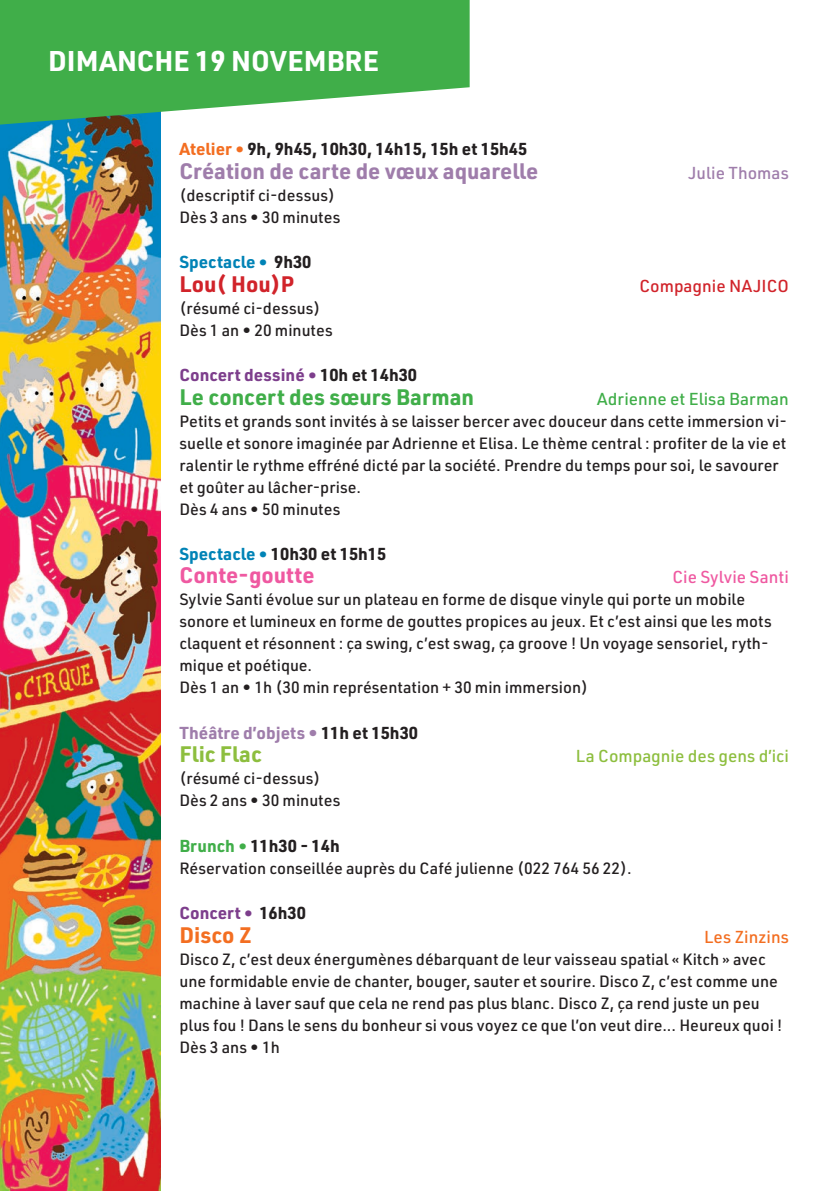
<style>
.page{position:relative;width:840px;height:1191px;background:#fff}
.page>*{position:absolute;margin:0;border:0;box-sizing:border-box;transform-origin:0 0}
.t1{font:700 28px "URWDIN";color:#fff}
.t2{font:700 22px "URWDIN";color:#9f7dab}
.t3{font:700 22px "URWDIN";color:#40ae49}
.t4{font:700 22px "URWDIN";color:#ef59a1}
.t5{font:700 22px "URWDIN";color:#d1232a}
.t6{font:700 22px "URWDIN";color:#8dbe3e}
.t7{font:700 22px "URWDIN";color:#f36e21}
.t8{font:700 17px "URWDIN";color:#231f20}
.t9{font:700 17px "URWDIN";color:#7d3e8c}
.t10{font:700 17px "URWDIN";color:#9f7dab}
.t11{font:500 17px "URWDIN";color:#8dbe3e}
.t12{font:500 17px "URWDIN";color:#40ae49}
.t13{font:500 17px "URWDIN";color:#d1232a}
.t14{font:700 17px "URWDIN";color:#0083b6}
.t15{font:500 17px "URWDIN";color:#ef59a1}
.t16{font:500 17px "URWDIN";color:#9f7dab}
.t17{font:500 17px "URWDIN";letter-spacing:.005em;color:#f36e21}
.t18{font:500 16px/22px "URWDIN";color:#231f20}
.s1{color:#f36e21}
.s2{font-size:16px;color:#f36e21}
.s3{font-size:16px}
.s4{color:#231f20}
.s5{color:#0083b6}
.s6{font-size:16px;color:#0083b6}
.s7{color:#40ae49}
.s8{font-size:16px;color:#40ae49}
</style>
<div class="page">
<img style="left:0;top:125px;width:161px;height:1066px">
<svg style="left:0;top:0;width:469px;height:125px;background:#58b762"></svg>
<p class="t1" style="left:48px;top:42px;width:332px">DIMANCHE 19 NOVEMBRE</p>
<p class="t8" style="left:179px;top:138px;width:349px"><span class="s1">Atelier</span> <span class="s2">•</span> 9h, 9h45, 10h30, 14h15, 15h et 15h45</p>
<p class="t2" style="left:179px;top:156px;width:360px">Création de carte de vœux aquarelle</p>
<p class="t16" style="left:688px;top:161px;width:102px">Julie Thomas</p>
<p class="t18" style="left:179px;top:184px;width:157px">(descriptif ci-dessus)</p>
<p class="t18" style="left:179px;top:206px;width:162px">Dès 3 ans • 30 minutes</p>
<p class="t14" style="left:179px;top:250px;width:133px">Spectacle <span class="s3">•</span> <span class="s4">9h30</span></p>
<p class="t5" style="left:179px;top:269px;width:116px">Lou( Hou)P</p>
<p class="t13" style="left:639px;top:274px;width:151px">Compagnie NAJICO</p>
<p class="t18" style="left:179px;top:296px;width:142px">(résumé ci-dessus)</p>
<p class="t18" style="left:179px;top:318px;width:155px">Dès 1 an • 20 minutes</p>
<p class="t9" style="left:179px;top:363px;width:239px">Concert dessiné <span class="s3">•</span> <span class="s4">10h et 14h30</span></p>
<p class="t3" style="left:179px;top:381px;width:296px">Le concert des sœurs Barman</p>
<p class="t12" style="left:597px;top:387px;width:193px">Adrienne et Elisa Barman</p>
<p class="t18" style="left:179px;top:409px;width:608px">Petits et grands sont invités à se laisser bercer avec douceur dans cette immersion vi&shy;suelle et sonore imaginée par Adrienne et Elisa. Le thème central : profiter de la vie et ralentir le rythme effréné dicté par la société. Prendre du temps pour soi, le savourer et goûter au lâcher-prise.</p>
<p class="t18" style="left:179px;top:497px;width:162px">Dès 4 ans • 50 minutes</p>
<p class="t8" style="left:179px;top:542px;width:208px"><span class="s5">Spectacle</span> <span class="s6">•</span> 10h30 et 15h15</p>
<p class="t4" style="left:179px;top:560px;width:136px">Conte-goutte</p>
<p class="t15" style="left:672px;top:566px;width:118px">Cie Sylvie Santi</p>
<p class="t18" style="left:179px;top:588px;width:593px">Sylvie Santi évolue sur un plateau en forme de disque vinyle qui porte un mobile sonore et lumineux en forme de gouttes propices au jeux. Et c’est ainsi que les mots claquent et résonnent : ça swing, c’est swag, ça groove ! Un voyage sensoriel, ryth&shy;mique et poétique.</p>
<p class="t18" style="left:179px;top:676px;width:410px">Dès 1 an • 1h (30 min représentation + 30 min immersion)</p>
<p class="t10" style="left:179px;top:721px;width:240px">Théâtre d’objets • <span class="s4">11h et 15h30</span></p>
<p class="t6" style="left:179px;top:739px;width:84px">Flic Flac</p>
<p class="t11" style="left:575px;top:745px;width:214px">La Compagnie des gens d’ici</p>
<p class="t18" style="left:179px;top:767px;width:142px">(résumé ci-dessus)</p>
<p class="t18" style="left:179px;top:789px;width:162px">Dès 2 ans • 30 minutes</p>
<p class="t8" style="left:179px;top:834px;width:162px"><span class="s7">Brunch</span> <span class="s8">•</span> 11h30 - 14h</p>
<p class="t18" style="left:179px;top:856px;width:453px">Réservation conseillée auprès du Café julienne (022 764 56 22).</p>
<p class="t9" style="left:179px;top:901px;width:128px">Concert <span class="s3">•</span> <span class="s4">16h30</span></p>
<p class="t7" style="left:179px;top:919px;width:74px">Disco Z</p>
<p class="t17" style="left:703px;top:925px;width:86px">Les Zinzins</p>
<p class="t18" style="left:179px;top:947px;width:604px">Disco Z, c’est deux énergumènes débarquant de leur vaisseau spatial « Kitch » avec une formidable envie de chanter, bouger, sauter et sourire. Disco Z, c’est comme une machine à laver sauf que cela ne rend pas plus blanc. Disco Z, ça rend juste un peu plus fou ! Dans le sens du bonheur si vous voyez ce que l’on veut dire... Heureux quoi !</p>
<p class="t18" style="left:179px;top:1035px;width:102px">Dès 3 ans • 1h</p>
</div>
